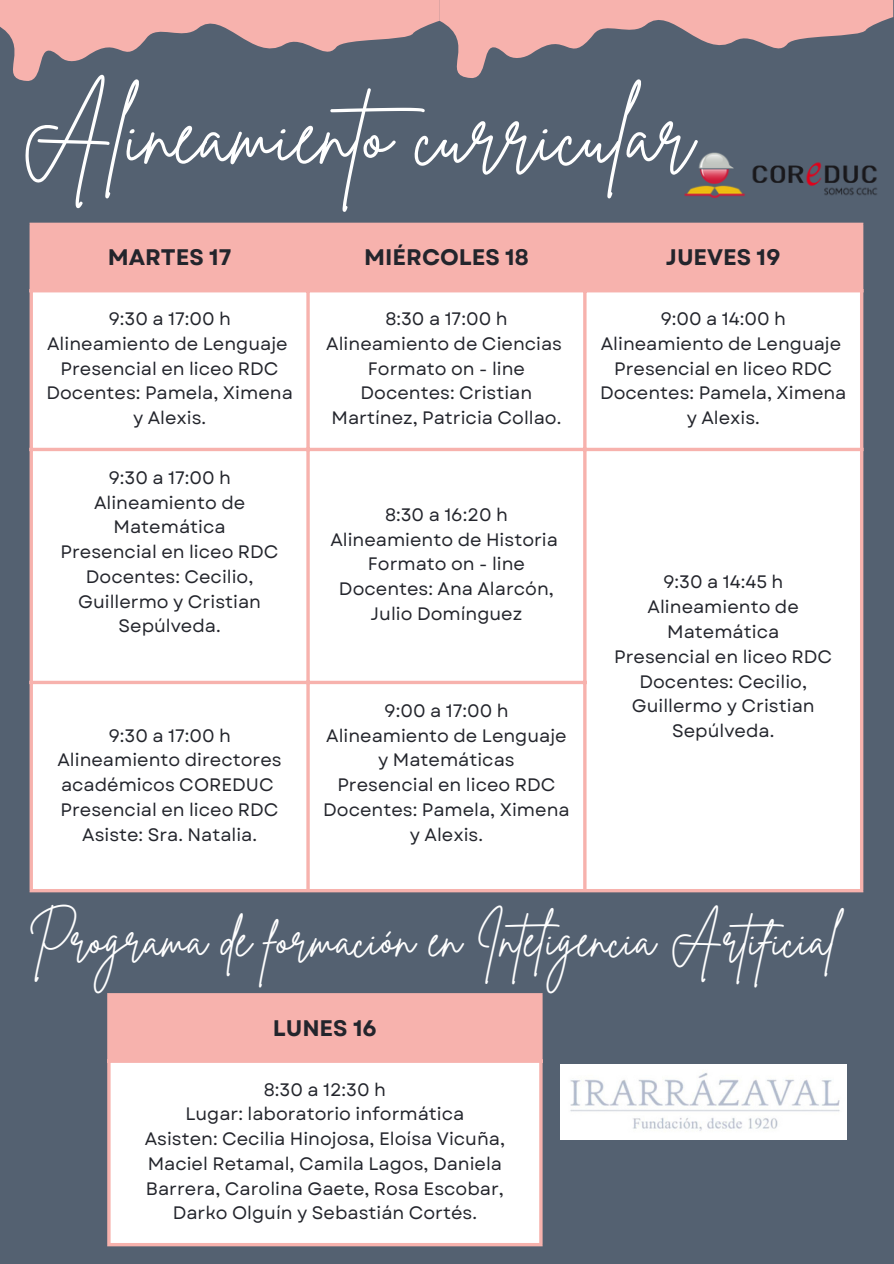
<style>
.page{position:relative;width:894px;height:1264px;background:#fff}
.page>*{position:absolute;margin:0;border:0;box-sizing:border-box;transform-origin:0 0}
.t1{font:84.15px "Brittany Signature";color:#fff}
.t2{font:48.6px "Brittany Signature";color:#fff}
.t3{font:700 22.5px "Garet";color:#23252c}
.t4{font:18px/24.8px "Garet";color:#23252c;text-align:center}
</style>
<div class="page">
<div style="left:0;top:0;width:893px;height:1263px;background:#546171"></div>
<svg style="left:0;top:0;width:893px;height:81px"></svg>
<div style="left:33px;top:226px;width:826px;height:63px;background:#f7b2ad"></div>
<div style="left:33px;top:292px;width:826px;height:597px;background:#fff"></div>
<hr style="left:30px;top:226px;width:3px;height:663px;background:#f7b2ad">
<hr style="left:306px;top:226px;width:3px;height:663px;background:#f7b2ad">
<hr style="left:583px;top:226px;width:3px;height:663px;background:#f7b2ad">
<svg style="left:859px;top:226px;width:4px;height:663px;background:#f8c3bf"></svg>
<hr style="left:30px;top:223px;width:833px;height:3px;background:#f7b2ad">
<hr style="left:30px;top:289px;width:833px;height:3px;background:#f7b2ad">
<hr style="left:30px;top:448px;width:833px;height:3px;background:#f7b2ad">
<svg style="left:33px;top:680px;width:550px;height:4px;background:#f8c0bc"></svg>
<hr style="left:30px;top:889px;width:833px;height:3px;background:#f7b2ad">
<img style="left:684px;top:152px;width:193px;height:46px">
<img style="left:560px;top:1064px;width:286px;height:75px">
<div style="left:109px;top:994px;width:432px;height:67px;background:#f7b2ad"></div>
<div style="left:109px;top:1060px;width:432px;height:184px;background:#fff"></div>
<svg style="left:107px;top:996px;width:4px;height:246px"></svg>
<hr style="left:539px;top:996px;width:3px;height:246px;background:#f7b2ad">
<hr style="left:107px;top:993px;width:435px;height:3px;background:#f7b2ad">
<hr style="left:107px;top:1059px;width:435px;height:3px;background:#f7b2ad">
<svg style="left:107px;top:1242px;width:435px;height:4px;fill:#f7b2ad"></svg>
<p class="t1" style="left:21px;top:79px;width:673px">Alineamiento curricular</p>
<p class="t3" style="left:108px;top:241px;width:125px">MARTES 17</p>
<p class="t3" style="left:364px;top:241px;width:166px">MIÉRCOLES 18</p>
<h1 class="t3" style="left:665px;top:241px;width:116px">JUEVES 19</h1>
<p class="t4" style="left:108px;top:306px;width:124px">9:30 a 17:00 h</p>
<p class="t4" style="left:47px;top:331px;width:242px">Alineamiento de Lenguaje</p>
<p class="t4" style="left:61px;top:356px;width:219px">Presencial en liceo RDC</p>
<p class="t4" style="left:46px;top:381px;width:248px">Docentes: Pamela, Ximena y Alexis.</p>
<p class="t4" style="left:385px;top:306px;width:124px">8:30 a 17:00 h</p>
<p class="t4" style="left:326px;top:331px;width:237px">Alineamiento de Ciencias</p>
<p class="t4" style="left:368px;top:356px;width:159px">Formato on - line</p>
<p class="t4" style="left:331px;top:381px;width:231px">Docentes: Cristian<br>Martínez, Patricia Collao.</p>
<p class="t4" style="left:660px;top:306px;width:127px">9:00 a 14:00 h</p>
<p class="t4" style="left:600px;top:331px;width:242px">Alineamiento de Lenguaje</p>
<p class="t4" style="left:614px;top:356px;width:219px">Presencial en liceo RDC</p>
<p class="t4" style="left:600px;top:381px;width:248px">Docentes: Pamela, Ximena y Alexis.</p>
<p class="t4" style="left:108px;top:465px;width:124px">9:30 a 17:00 h</p>
<p class="t4" style="left:94px;top:490px;width:153px">Alineamiento de<br>Matemática</p>
<p class="t4" style="left:61px;top:539px;width:219px">Presencial en liceo RDC</p>
<p class="t4" style="left:78px;top:564px;width:184px">Docentes: Cecilio,<br>Guillermo y Cristian<br>Sepúlveda.</p>
<p class="t4" style="left:385px;top:502px;width:124px">8:30 a 16:20 h</p>
<p class="t4" style="left:330px;top:527px;width:229px">Alineamiento de Historia</p>
<p class="t4" style="left:368px;top:552px;width:159px">Formato on - line</p>
<p class="t4" style="left:339px;top:576px;width:216px">Docentes: Ana Alarcón,<br>Julio Domínguez</p>
<p class="t4" style="left:663px;top:570px;width:122px">9:30 a 14:45 h</p>
<p class="t4" style="left:647px;top:594px;width:153px">Alineamiento de<br>Matemática</p>
<p class="t4" style="left:614px;top:644px;width:219px">Presencial en liceo RDC</p>
<p class="t4" style="left:631px;top:669px;width:184px">Docentes: Cecilio,<br>Guillermo y Cristian</p>
<p class="t4" style="left:384px;top:698px;width:126px">9:00 a 17:00 h</p>
<p class="t4" style="left:326px;top:723px;width:242px">Alineamiento de Lenguaje y Matemáticas</p>
<p class="t4" style="left:337px;top:772px;width:219px">Presencial en liceo RDC</p>
<p class="t4" style="left:323px;top:797px;width:248px">Docentes: Pamela, Ximena y Alexis.</p>
<p class="t4" style="left:108px;top:723px;width:124px">9:30 a 17:00 h</p>
<p class="t4" style="left:672px;top:718px;width:104px">Sepúlveda.</p>
<p class="t4" style="left:57px;top:747px;width:226px;text-align:left">Alineamiento directores académicos COREDUC</p>
<p class="t4" style="left:61px;top:797px;width:219px">Presencial en liceo RDC</p>
<p class="t4" style="left:82px;top:822px;width:176px">Asiste: Sra. Natalia.</p>
<p class="t2" style="left:28px;top:907px;width:810px">Programa de formación en Inteligencia Artificial</p>
<p class="t3" style="left:272px;top:1011px;width:106px">LUNES 16</p>
<p class="t4" style="left:264px;top:1076px;width:124px">8:30 a 12:30 h</p>
<p class="t4" style="left:185px;top:1101px;width:280px">Lugar: laboratorio informática</p>
<p class="t4" style="left:145px;top:1126px;width:362px">Asisten: Cecilia Hinojosa, Eloísa Vicuña, Maciel Retamal, Camila Lagos, Daniela Barrera, Carolina Gaete, Rosa Escobar, Darko Olguín y Sebastián Cortés.</p>
</div>
